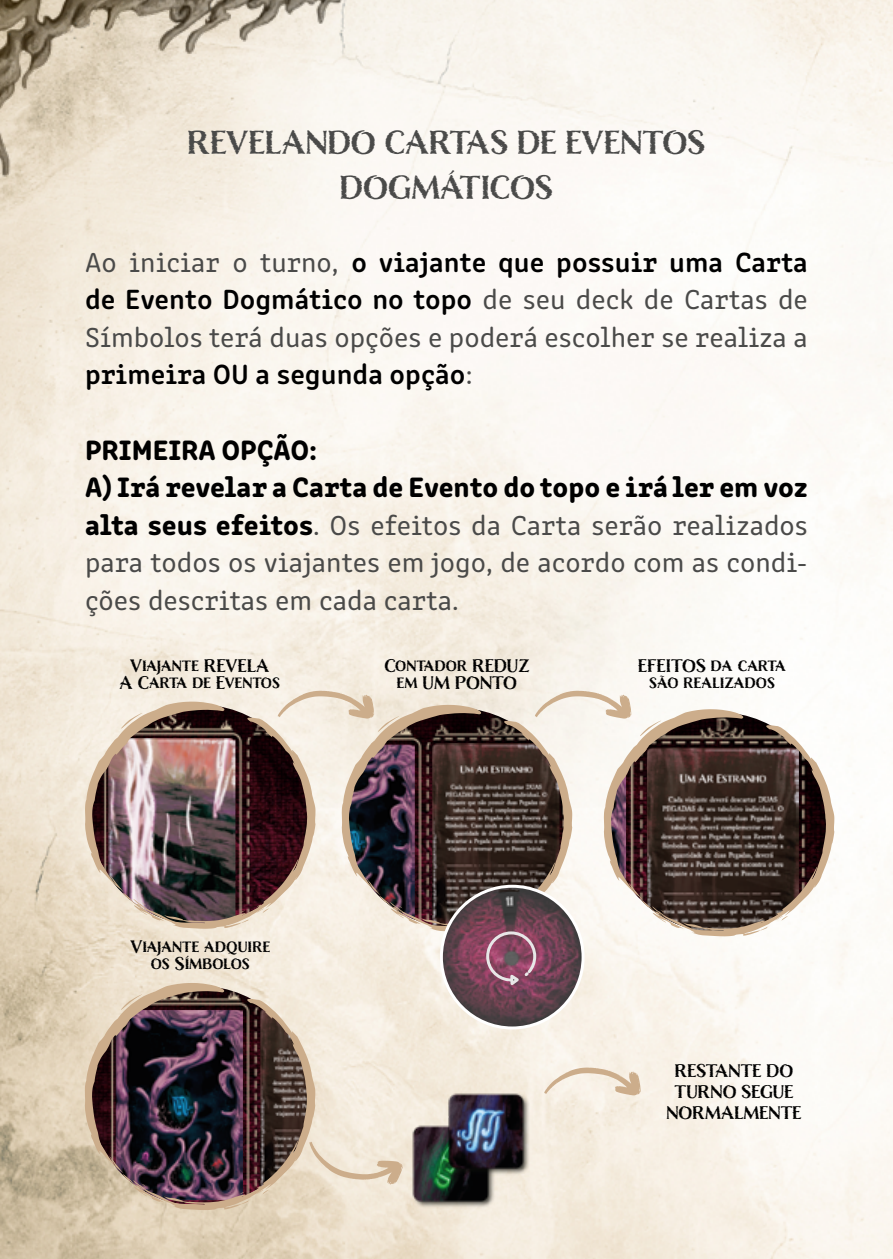
<style>
.page{position:relative;width:893px;height:1259px;background:#fff}
.page>*{position:absolute;margin:0;border:0;box-sizing:border-box;transform-origin:0 0}
.t1{font:700 30px/45px "Nelson";color:#4a4a49;text-align:center}
.t2{font:28.5px/37.5px "Clone Rounded";color:#4a4a49;text-align:justify}
.t3{font:28.5px/37.5px "Clone Rounded Eb";color:#000}
.t4{font:700 16.5px/16.5px "Nelson";color:#000;text-align:center}
.s1{font-weight:600;color:#000}
.s2{font-family:"Clone Rounded Eb";color:#000}
</style>
<div class="page">
<img style="left:0;top:0;width:417px;height:1259px">
<img style="left:85px;top:690px;width:749px;height:520px">
<p class="t1" style="left:187px;top:121px;width:520px">REVELANDO CARTAS DE EVENTOS<br>DOGMÁTICOS</p>
<p class="t2" style="left:85px;top:241px;width:724px">Ao iniciar o turno, <span class="s1">o viajante que possuir uma Carta de Evento Dogmático no topo</span> de seu deck de Cartas de Símbolos terá duas opções e poderá escolher se realiza a <span class="s1">primeira OU a segunda opção</span>:</p>
<p class="t3" style="left:85px;top:428px;width:724px">PRIMEIRA OPÇÃO:<br>A) Irá revelar a Carta de Evento do topo e irá ler em voz</p>
<p class="t2" style="left:85px;top:504px;width:724px"><span class="s2">alta seus efeitos</span>. Os efeitos da Carta serão realizados para todos os viajantes em jogo, de acordo com as condi&shy;ções descritas em cada carta.</p>
<p class="t4" style="left:119px;top:658px;width:162px">Viajante REVELA<br>A Carta de Eventos</p>
<p class="t4" style="left:384px;top:658px;width:147px">Contador REDUZ em UM PONTO</p>
<p class="t4" style="left:130px;top:939px;width:142px">Viajante adquire os Símbolos</p>
<p class="t4" style="left:638px;top:658px;width:149px">EFEITOS da carta são realizados</p>
<p class="t4" style="left:666px;top:1060px;width:137px;line-height:21px">RESTANTE DO<br>TURNO SEGUE<br>NORMALMENTE</p>
</div>
